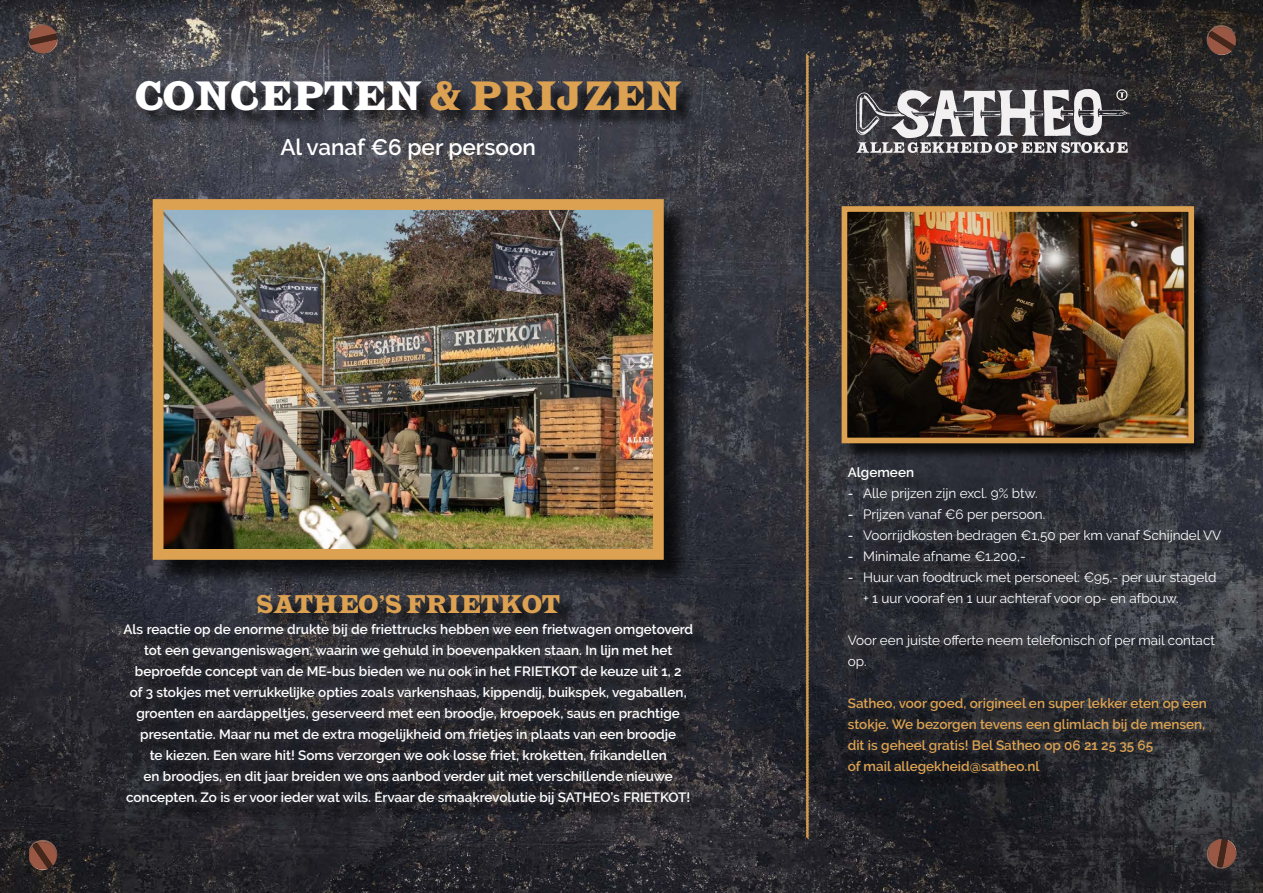
<style>
.page{position:relative;width:1263px;height:893px;background:#fff}
.page>*{position:absolute;margin:0;border:0;box-sizing:border-box;transform-origin:0 0}
.t1{font:700 36px "OPTI Latin";color:#fff}
.t2{font:600 22.5px "Raleway";color:#fff}
.t3{font:700 22.5px "OPTI Latin";color:#dda251}
.t4{font:600 13.5px/21px "Raleway";color:#fff;text-align:center}
.t5{font:13.5px/21px "Raleway";color:#fff}
.t6{font:600 13.5px/21px "Raleway";color:#dda251}
.s1{color:#dda251}
.s2{font-weight:500}
</style>
<div class="page">
<img style="left:0;top:0;width:1263px;height:893px">
<svg style="left:1207px;top:839px;width:29px;height:30px"></svg>
<svg style="left:1206px;top:24px;width:30px;height:32px"></svg>
<svg style="left:29px;top:839px;width:28px;height:32px"></svg>
<svg style="left:29px;top:23px;width:29px;height:31px"></svg>
<div style="left:127px;top:597px;width:583px;height:226px;background:#000;opacity:.75"></div>
<div style="left:138px;top:83px;width:561px;height:45px;background:#000;opacity:.75"></div>
<div style="left:156px;top:203px;width:536px;height:385px;background:#000;opacity:.75"></div>
<img style="left:165px;top:211px;width:487px;height:337px">
<div style="left:153px;top:199px;width:511px;height:361px;border:11px solid #dda251"></div>
<svg style="left:856px;top:89px;width:272px;height:64px"></svg>
<svg style="left:805px;top:53px;width:4px;height:787px;background:#987546"></svg>
<div style="left:851px;top:470px;width:388px;height:322px;background:#000;opacity:.75"></div>
<div style="left:844px;top:209px;width:367px;height:252px;background:#000;opacity:.75"></div>
<img style="left:849px;top:213px;width:338px;height:223px">
<div style="left:842px;top:206px;width:352px;height:237px;border:6px solid #dda251"></div>
<h1 class="t1" style="left:135px;top:70px;width:548px">CONCEPTEN <span class="s1">&amp; PRIJZEN</span></h1>
<h2 class="t2" style="left:280px;top:134px;width:257px">Al vanaf €6 per persoon</h2>
<h2 class="t3" style="left:257px;top:589px;width:305px">SATHEO’S FRIETKOT</h2>
<p class="t4" style="left:123px;top:619px;width:571px">Als reactie op de enorme drukte bij de friettrucks hebben we een frietwagen omgetoverd tot een gevangeniswagen, waarin we gehuld in boevenpakken staan. In lijn met het beproefde concept van de ME-bus bieden we nu ook in het FRIETKOT de keuze uit 1, 2<br>of 3 stokjes met verrukkelijke opties zoals varkenshaas, kippendij, buikspek, vegaballen, groenten en aardappeltjes, geserveerd met een broodje, kroepoek, saus en prachtige presentatie. Maar nu met de extra mogelijkheid om frietjes in plaats van een broodje<br>te kiezen. Een ware hit! Soms verzorgen we ook losse friet, kroketten, frikandellen<br>en broodjes, en dit jaar breiden we ons aanbod verder uit met verschillende nieuwe concepten. Zo is er voor ieder wat wils. Ervaar de smaakrevolutie bij SATHEO’s FRIETKOT!</p>
<p class="t4" style="left:848px;top:462px;width:68px">Algemeen</p>
<p class="t5" style="left:848px;top:482px;width:191px"><span class="s2">-</span> Alle prijzen zijn excl. 9% btw.</p>
<p class="t5" style="left:848px;top:503px;width:199px"><span class="s2">-</span> Prijzen vanaf €6 per persoon.</p>
<p class="t5" style="left:848px;top:524px;width:375px"><span class="s2">-</span> Voorrijdkosten bedragen €1,50 per km vanaf Schijndel VV</p>
<p class="t5" style="left:848px;top:545px;width:180px"><span class="s2">-</span> Minimale afname €1.200,-</p>
<p class="t5" style="left:863px;top:567px;width:355px;text-indent:-15px"><span class="s2">-</span> Huur van foodtruck met personeel: €95,- per uur stageld + 1 uur vooraf en 1 uur achteraf voor op- en afbouw.</p>
<p class="t5" style="left:848px;top:630px;width:369px">Voor een juiste offerte neem telefonisch of per mail contact op.</p>
<p class="t6" style="left:848px;top:693px;width:360px">Satheo, voor goed, origineel en super lekker eten op een stokje. We bezorgen tevens een glimlach bij de mensen, dit is geheel gratis! Bel Satheo op 06 21 25 35 65<br>of mail allegekheid@satheo.nl</p>
</div>
